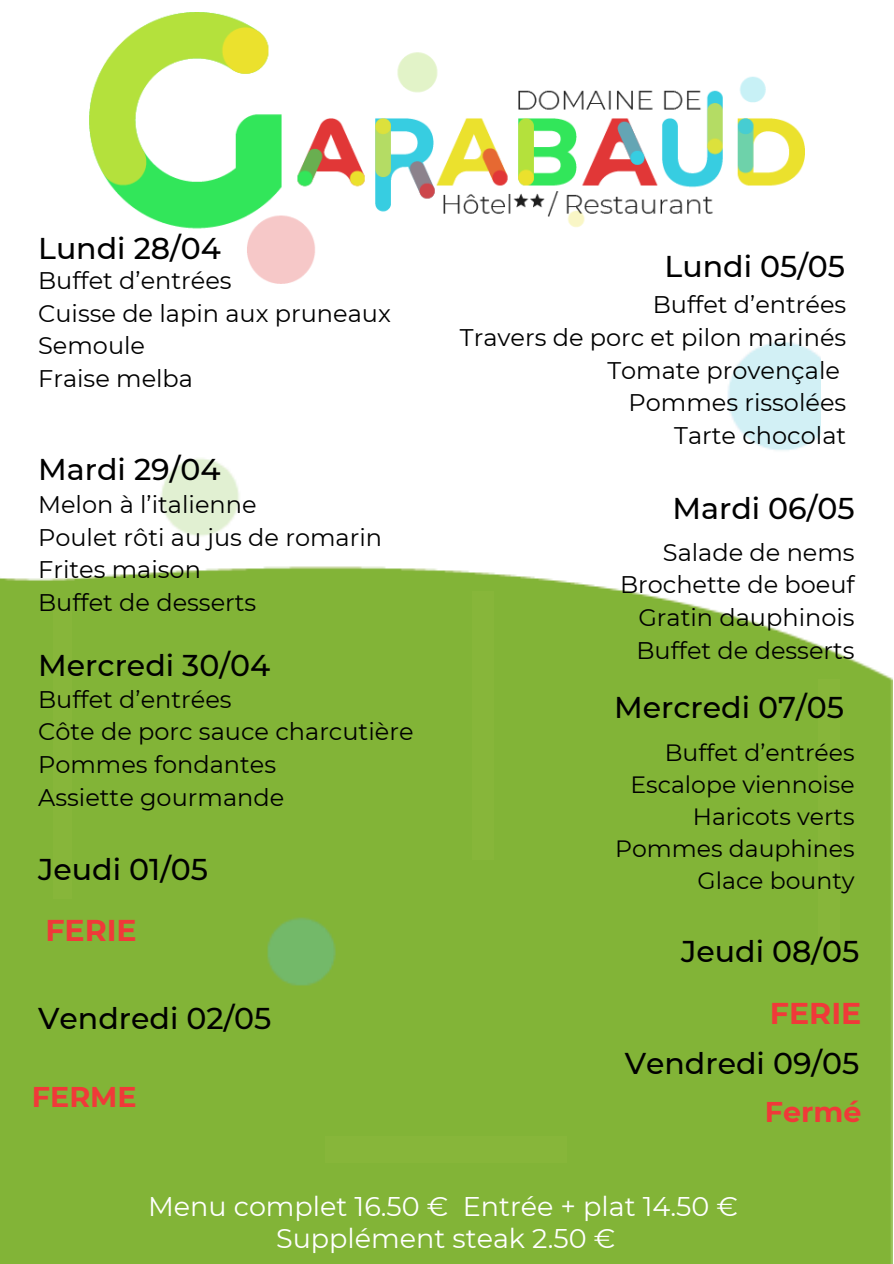
<style>
.page{position:relative;width:894px;height:1264px;background:#fff}
.page>*{position:absolute;margin:0;border:0;box-sizing:border-box;transform-origin:0 0}
.t1{font:500 30px "Montserrat";color:#000}
.t2{font:700 30px "Montserrat";color:#f03939}
.t3{font:700 28.5px "Montserrat";color:#f03939}
.t4{font:27px/31.8px "Montserrat";color:#fff;text-align:center}
.t5{font:24px/32.7px "Montserrat";color:#000}
.t6{font:23.55px/32.1px "Montserrat";color:#000;text-align:right}
</style>
<div class="page">
<img style="left:0;top:342px;width:892px;height:921px">
<img style="left:89px;top:13px;width:715px;height:270px">
<div style="left:53px;top:605px;width:19px;height:293px;background:#87b63a"></div>
<div style="left:818px;top:679px;width:21px;height:268px;background:#87b63a"></div>
<div style="left:325px;top:1136px;width:241px;height:26px;background:#87b63a"></div>
<div style="left:53px;top:310px;width:35px;height:199px;background:#fff"></div>
<div style="left:821px;top:325px;width:33px;height:318px;background:#fff"></div>
<div style="left:472px;top:591px;width:21px;height:268px;background:#87b63a"></div>
<div style="left:465px;top:325px;width:35px;height:199px;background:#fff"></div>
<p class="t1" style="left:38px;top:227px;width:184px">Lundi 28/04</p>
<p class="t5" style="left:38px;top:263px;width:354px">Buffet d’entrées<br>Cuisse de lapin aux pruneaux<br>Semoule<br>Fraise melba</p>
<p class="t1" style="left:38px;top:449px;width:184px">Mardi 29/04</p>
<p class="t5" style="left:38px;top:487px;width:345px">Melon à l’italienne<br>Poulet rôti au jus de romarin<br>Frites maison<br>Buffet de desserts</p>
<p class="t1" style="left:38px;top:644px;width:233px">Mercredi 30/04</p>
<p class="t5" style="left:38px;top:682px;width:377px">Buffet d’entrées<br>Côte de porc sauce charcutière<br>Pommes fondantes<br>Assiette gourmande</p>
<p class="t1" style="left:38px;top:848px;width:171px">Jeudi 01/05</p>
<p class="t2" style="left:45px;top:909px;width:93px">FERIE</p>
<p class="t1" style="left:38px;top:997px;width:235px">Vendredi 02/05</p>
<p class="t3" style="left:32px;top:1076px;width:106px">FERME</p>
<p class="t1" style="left:664px;top:245px;width:182px">Lundi 05/05</p>
<p class="t5" style="left:460px;top:287px;width:388px;text-align:right">Buffet d’entrées<br>Travers de porc et pilon marinés<br>Tomate provençale<br>Pommes rissolées<br>Tarte chocolat</p>
<p class="t1" style="left:672px;top:487px;width:184px">Mardi 06/05</p>
<p class="t5" style="left:619px;top:535px;width:236px;text-align:right">Salade de nems<br>Brochette de boeuf<br>Gratin dauphinois<br>Buffet de desserts</p>
<p class="t1" style="left:614px;top:686px;width:231px">Mercredi 07/05</p>
<p class="t6" style="left:615px;top:735px;width:241px">Buffet d’entrées<br>Escalope viennoise<br>Haricots verts<br>Pommes dauphines<br>Glace bounty</p>
<p class="t1" style="left:681px;top:930px;width:180px">Jeudi 08/05</p>
<p class="t2" style="left:769px;top:991px;width:93px">FERIE</p>
<p class="t1" style="left:624px;top:1042px;width:236px">Vendredi 09/05</p>
<p class="t3" style="left:764px;top:1091px;width:98px">Fermé</p>
<p class="t4" style="left:148px;top:1189px;width:591px">Menu complet 16.50 € Entrée + plat 14.50 €<br>Supplément steak 2.50 €</p>
</div>
